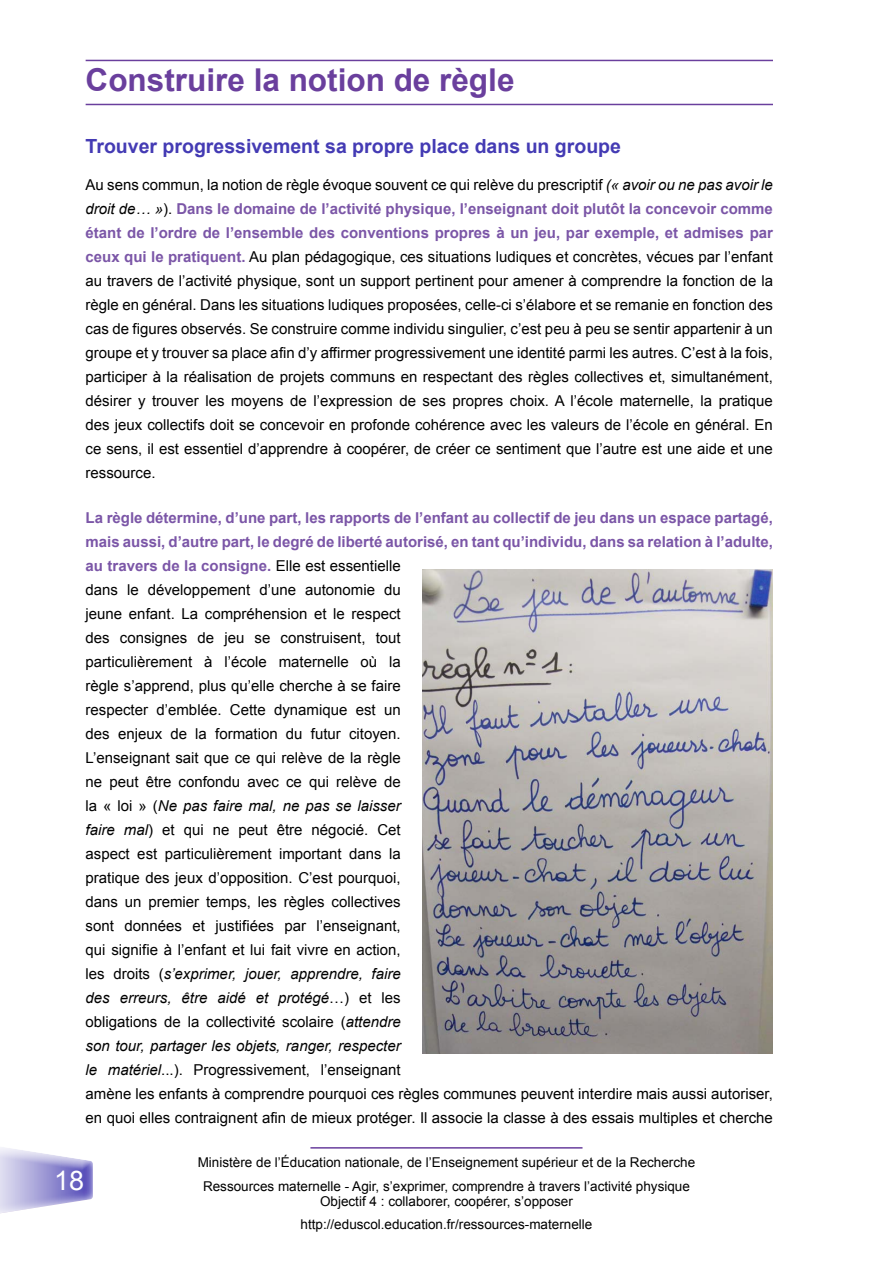
<style>
.page{position:relative;width:893px;height:1263px;background:#fff}
.page>*{position:absolute;margin:0;border:0;box-sizing:border-box;transform-origin:0 0}
.t1{font:700 31.5px "Arial";color:#6a3f9d}
.t2{font:27px "Arial";color:#fff}
.t3{font:700 19.5px "Arial";color:#443bb4}
.t4{font:15px/24px "Arial";color:#000;text-align:justify}
.t5{font:13.5px/23.5px "Arial";color:#000;text-align:center}
.s1{font-style:italic}
.s2{font-weight:700;color:#7b56a7}
</style>
<div class="page">
<div style="left:0;top:1154px;width:104px;height:63px;background:#6a3f9d;opacity:.75"></div>
<hr style="left:310px;top:1147px;width:272px;height:1px;background:#6a3f9d">
<hr style="left:86px;top:60px;width:687px;height:1px;background:#6a3f9d">
<hr style="left:86px;top:104px;width:687px;height:1px;background:#6a3f9d">
<img style="left:422px;top:569px;width:350px;height:484px">
<h1 class="t1" style="left:86px;top:59px;width:430px">Construire la notion de règle</h1>
<h3 class="t3" style="left:86px;top:134px;width:537px">Trouver progressivement sa propre place dans un groupe</h3>
<p class="t4" style="left:86px;top:173px;width:689px">Au sens commun, la notion de règle évoque souvent ce qui relève du prescriptif <span class="s1">(« avoir ou ne pas avoir le droit de… »</span>). <span class="s2">Dans le domaine de l’activité physique, l’enseignant doit plutôt la concevoir comme étant de l’ordre de l’ensemble des conventions propres à un jeu, par exemple, et admises par ceux qui le pratiquent.</span> Au plan pédagogique, ces situations ludiques et concrètes, vécues par l’enfant au travers de l’activité physique, sont un support pertinent pour amener à comprendre la fonction de la règle en général. Dans les situations ludiques proposées, celle-ci s’élabore et se remanie en fonction des cas de figures observés. Se construire comme individu singulier, c’est peu à peu se sentir appartenir à un groupe et y trouver sa place afin d’y affirmer progressivement une identité parmi les autres. C’est à la fois, participer à la réalisation de projets communs en respectant des règles collectives et, simultanément, désirer y trouver les moyens de l’expression de ses propres choix. A l’école maternelle, la pratique des jeux collectifs doit se concevoir en profonde cohérence avec les valeurs de l’école en général. En ce sens, il est essentiel d’apprendre à coopérer, de créer ce sentiment que l’autre est une aide et une ressource.</p>
<p class="t4" style="left:86px;top:506px;width:689px;text-align:left"><span class="s2">La règle détermine, d’une part, les rapports de l’enfant au collectif de jeu dans un espace partagé, mais aussi, d’autre part, le degré de liberté autorisé, en tant qu’individu, dans sa relation à l’adulte, au travers de la consigne.</span> Elle est essentielle<br>dans le développement d’une autonomie du<br>jeune enfant. La compréhension et le respect<br>des consignes de jeu se construisent, tout<br>particulièrement à l’école maternelle où la<br>règle s’apprend, plus qu’elle cherche à se faire<br>respecter d’emblée. Cette dynamique est un<br>des enjeux de la formation du futur citoyen.<br>L’enseignant sait que ce qui relève de la règle<br>ne peut être confondu avec ce qui relève de<br>la « loi » (<span class="s1">Ne pas faire mal, ne pas se laisser<br>faire mal</span>) et qui ne peut être négocié. Cet<br>aspect est particulièrement important dans la<br>pratique des jeux d’opposition. C’est pourquoi,<br>dans un premier temps, les règles collectives<br>sont données et justifiées par l’enseignant,<br>qui signifie à l’enfant et lui fait vivre en action,<br>les droits (<span class="s1">s’exprimer, jouer, apprendre, faire<br>des erreurs, être aidé et protégé</span>…) et les<br>obligations de la collectivité scolaire (<span class="s1">attendre<br>son tour, partager les objets, ranger, respecter<br>le matériel</span>...). Progressivement, l’enseignant<br>amène les enfants à comprendre pourquoi ces règles communes peuvent interdire mais aussi autoriser, en quoi elles contraignent afin de mieux protéger. Il associe la classe à des essais multiples et cherche</p>
<h2 class="t2" style="left:54px;top:1162px;width:32px">18</h2>
<p class="t5" style="left:198px;top:1151px;width:499px">Ministère de l’Éducation nationale, de l’Enseignement supérieur et de la Recherche<br>Ressources maternelle - Agir, s’exprimer, comprendre à travers l’activité physique</p>
<p class="t5" style="left:301px;top:1189px;width:293px">Objectif 4 : collaborer, coopérer, s’opposer http://eduscol.education.fr/ressources-maternelle</p>
</div>
